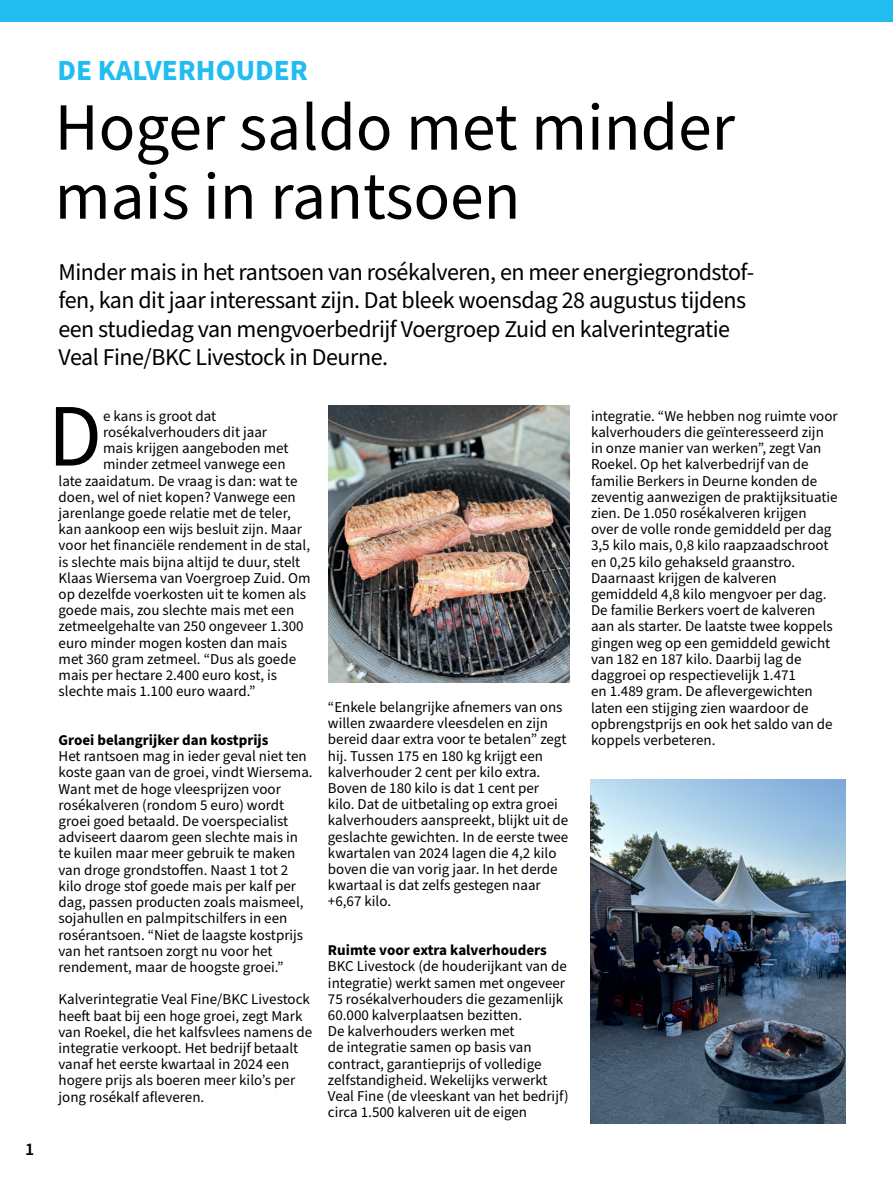
<style>
.page{position:relative;width:893px;height:1183px;background:#fff}
.page>*{position:absolute;margin:0;border:0;box-sizing:border-box;transform-origin:0 0}
.t1{font:89.1px "Source Code Pro";color:#000}
.t2{font:67.5px/69px "Source Sans Pro";color:#000}
.t3{font:700 29.25px "Source Sans Pro";color:#21bdf1}
.t4{font:24px/28.5px "Source Sans Pro";letter-spacing:-.02em;color:#000}
.t5{font:600 17.85px "Source Sans Pro";color:#000}
.t6{font:15px/16.2px "Source Sans Pro";color:#000}
.t7{font:700 15px "Source Sans Pro";color:#000}
</style>
<div class="page">
<div style="left:0;top:0;width:893px;height:21px;background:#21bdf1"></div>
<img style="left:590px;top:779px;width:255px;height:344px">
<img style="left:329px;top:405px;width:241px;height:277px">
<p class="t5" style="left:25px;top:1136px;width:11px">1</p>
<h3 class="t3" style="left:58px;top:51px;width:252px">DE KALVERHOUDER</h3>
<h2 class="t2" style="left:55px;top:95px;width:682px">Hoger saldo met minder mais in rantsoen</h2>
<p class="t4" style="left:58px;top:258px;width:697px">Minder mais in het rantsoen van rosékalveren, en meer energiegrondstof&shy;fen, kan dit jaar interessant zijn. Dat bleek woensdag 28 augustus tijdens een studiedag van mengvoerbedrijf Voergroep Zuid en kalverintegratie Veal Fine/BKC Livestock in Deurne.</p>
<h1 class="t1" style="left:48px;top:371px;width:55px">D</h1>
<p class="t6" style="left:103px;top:408px;width:115px">e kans is groot dat</p>
<p class="t6" style="left:103px;top:424px;width:166px">rosékalverhouders dit jaar</p>
<p class="t6" style="left:103px;top:440px;width:187px">mais krijgen aangeboden met</p>
<p class="t6" style="left:103px;top:456px;width:184px">minder zetmeel vanwege een</p>
<p class="t6" style="left:59px;top:473px;width:240px">late zaaidatum. De vraag is dan: wat te</p>
<p class="t6" style="left:59px;top:489px;width:239px">doen, wel of niet kopen? Vanwege een</p>
<p class="t6" style="left:59px;top:505px;width:234px">jarenlange goede relatie met de teler,</p>
<p class="t6" style="left:59px;top:521px;width:245px">kan aankoop een wijs besluit zijn. Maar</p>
<p class="t6" style="left:59px;top:537px;width:253px">voor het financiële rendement in de stal,</p>
<p class="t6" style="left:59px;top:554px;width:243px">is slechte mais bijna altijd te duur, stelt</p>
<p class="t6" style="left:59px;top:570px;width:253px">Klaas Wiersema van Voergroep Zuid. Om</p>
<p class="t6" style="left:59px;top:586px;width:249px">op dezelfde voerkosten uit te komen als</p>
<p class="t6" style="left:59px;top:602px;width:237px">goede mais, zou slechte mais met een</p>
<p class="t6" style="left:59px;top:618px;width:247px">zetmeelgehalte van 250 ongeveer 1.300</p>
<p class="t6" style="left:59px;top:635px;width:230px">euro minder mogen kosten dan mais</p>
<p class="t6" style="left:59px;top:651px;width:239px">met 360 gram zetmeel. “Dus als goede</p>
<p class="t6" style="left:59px;top:667px;width:220px">mais per hectare 2.400 euro kost, is</p>
<p class="t6" style="left:59px;top:683px;width:198px">slechte mais 1.100 euro waard.”</p>
<p class="t7" style="left:59px;top:729px;width:211px">Groei belangrijker dan kostprijs</p>
<p class="t6" style="left:59px;top:748px;width:256px">Het rantsoen mag in ieder geval niet ten koste gaan van de groei, vindt Wiersema.<br>Want met de hoge vleesprijzen voor rosékalveren (rondom 5 euro) wordt groei goed betaald. De voerspecialist adviseert daarom geen slechte mais in te kuilen maar meer gebruik te maken van droge grondstoffen. Naast 1 tot 2 kilo droge stof goede mais per kalf per dag, passen producten zoals maismeel, sojahullen en palmpitschilfers in een rosérantsoen. “Niet de laagste kostprijs van het rantsoen zorgt nu voor het rendement, maar de hoogste groei.”</p>
<p class="t6" style="left:59px;top:991px;width:255px">Kalverintegratie Veal Fine/BKC Livestock heeft baat bij een hoge groei, zegt Mark van Roekel, die het kalfsvlees namens de integratie verkoopt. Het bedrijf betaalt vanaf het eerste kwartaal in 2024 een hogere prijs als boeren meer kilo’s per jong rosékalf afleveren.</p>
<p class="t6" style="left:328px;top:699px;width:242px">“Enkele belangrijke afnemers van ons willen zwaardere vleesdelen en zijn bereid daar extra voor te betalen” zegt hij. Tussen 175 en 180 kg krijgt een kalverhouder 2 cent per kilo extra.<br>Boven de 180 kilo is dat 1 cent per kilo. Dat de uitbetaling op extra groei kalverhouders aanspreekt, blijkt uit de geslachte gewichten. In de eerste twee kwartalen van 2024 lagen die 4,2 kilo boven die van vorig jaar. In het derde kwartaal is dat zelfs gestegen naar +6,67 kilo.</p>
<p class="t7" style="left:328px;top:939px;width:220px">Ruimte voor extra kalverhouders</p>
<p class="t6" style="left:328px;top:958px;width:242px">BKC Livestock (de houderijkant van de integratie) werkt samen met ongeveer 75 rosékalverhouders die gezamenlijk 60.000 kalverplaatsen bezitten.<br>De kalverhouders werken met<br>de integratie samen op basis van contract, garantieprijs of volledige zelfstandigheid. Wekelijks verwerkt Veal Fine (de vleeskant van het bedrijf) circa 1.500 kalveren uit de eigen</p>
<p class="t6" style="left:591px;top:408px;width:248px">integratie. “We hebben nog ruimte voor kalverhouders die geïnteresseerd zijn in onze manier van werken”, zegt Van Roekel. Op het kalverbedrijf van de familie Berkers in Deurne konden de zeventig aanwezigen de praktijksituatie zien. De 1.050 rosékalveren krijgen over de volle ronde gemiddeld per dag 3,5 kilo mais, 0,8 kilo raapzaadschroot en 0,25 kilo gehakseld graanstro.<br>Daarnaast krijgen de kalveren gemiddeld 4,8 kilo mengvoer per dag.<br>De familie Berkers voert de kalveren aan als starter. De laatste twee koppels gingen weg op een gemiddeld gewicht van 182 en 187 kilo. Daarbij lag de daggroei op respectievelijk 1.471<br>en 1.489 gram. De aflevergewichten laten een stijging zien waardoor de opbrengstprijs en ook het saldo van de koppels verbeteren.</p>
</div>
